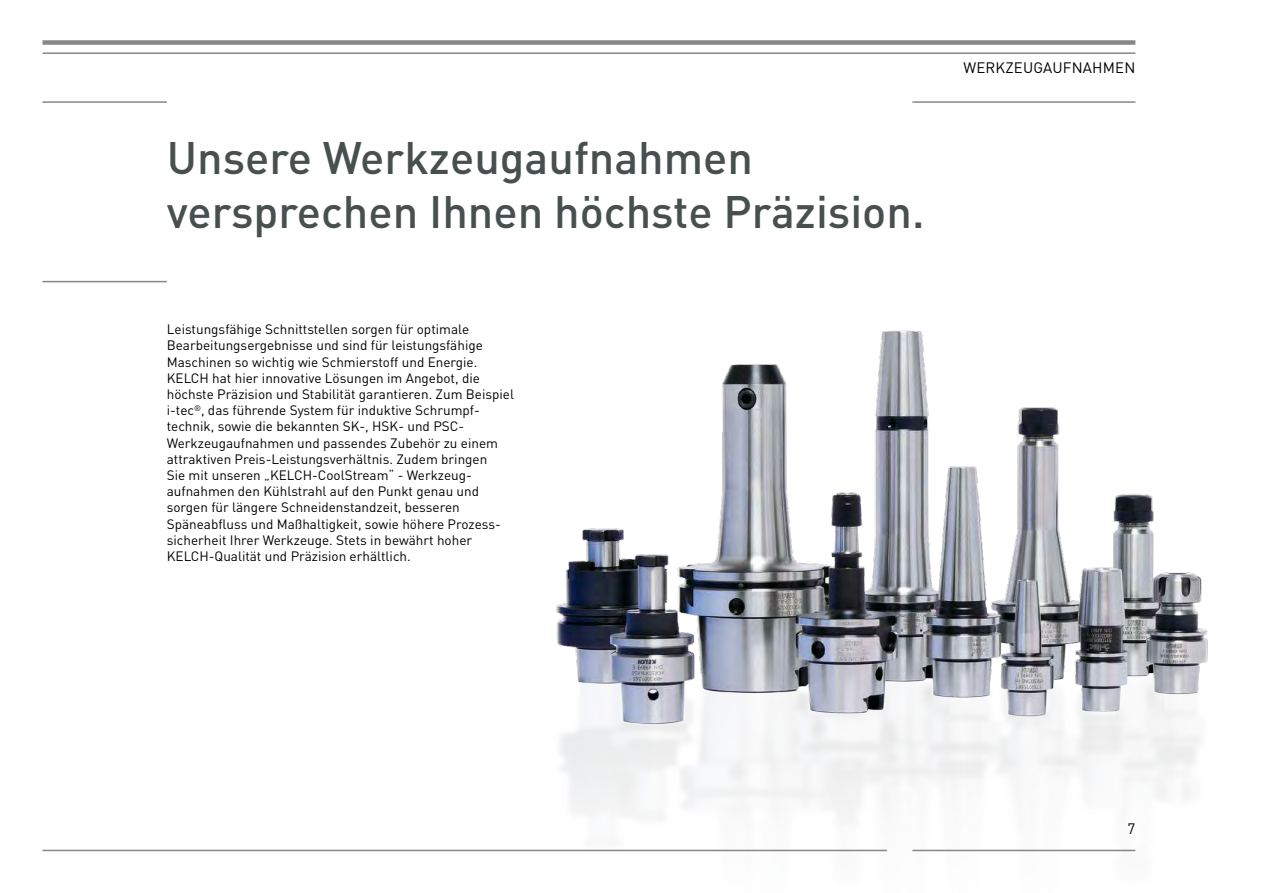
<style>
.page{position:relative;width:1263px;height:893px;background:#fff}
.page>*{position:absolute;margin:0;border:0;box-sizing:border-box;transform-origin:0 0}
._2017-Headline{font:500 45px/54px "DINOT";color:#47504e}
._2017-Kopfzeile{font:15px "DINOT";letter-spacing:.01em;color:#000}
._2017-Seitenzahl{font:15px "DINOT";color:#000}
._2017-Text{font:13.5px/16.2px "DINOT";color:#000}
</style>
<div class="page">
<div style="left:43px;top:40px;width:1092px;height:5px;background:#868786"></div>
<hr style="left:43px;top:52px;width:1092px;height:2px;background:#868786">
<hr style="left:912px;top:101px;width:223px;height:2px;background:#868786">
<hr style="left:43px;top:101px;width:124px;height:2px;background:#868786">
<hr style="left:43px;top:281px;width:124px;height:1px;background:#868786">
<hr style="left:43px;top:850px;width:844px;height:1px;background:#868786">
<img style="left:545px;top:330px;width:663px;height:522px">
<p class="_2017-Headline" style="left:167px;top:130px;width:759px">Unsere Werkzeugaufnahmen versprechen Ihnen höchste Präzision.</p>
<p class="_2017-Text" style="left:167px;top:321px;width:349px">Leistungsfähige Schnittstellen sorgen für optimale Bearbeitungsergebnisse und sind für leistungsfähige Maschinen so wichtig wie Schmierstoff und Energie.<br>KELCH hat hier innovative Lösungen im Angebot, die höchste Präzision und Stabilität garantieren. Zum Beispiel i-tec<sup>®</sup>, das führende System für induktive Schrumpf&shy;technik, sowie die bekannten SK-, HSK- und PSC-Werkzeugaufnahmen und passendes Zubehör zu einem attraktiven Preis-Leistungsverhältnis. Zudem bringen<br>Sie mit unseren „KELCH-CoolStream“ - Werkzeug&shy;aufnahmen den Kühlstrahl auf den Punkt genau und sorgen für längere Schneidenstandzeit, besseren Späneabfluss und Maßhaltigkeit, sowie höhere Prozess&shy;sicherheit Ihrer Werkzeuge. Stets in bewährt hoher KELCH-Qualität und Präzision erhältlich.</p>
<p class="_2017-Kopfzeile" style="left:963px;top:59px;width:173px">WERKZEUGAUFNAHMEN</p>
<p class="_2017-Seitenzahl" style="left:1127px;top:819px;width:9px">7</p>
</div>
